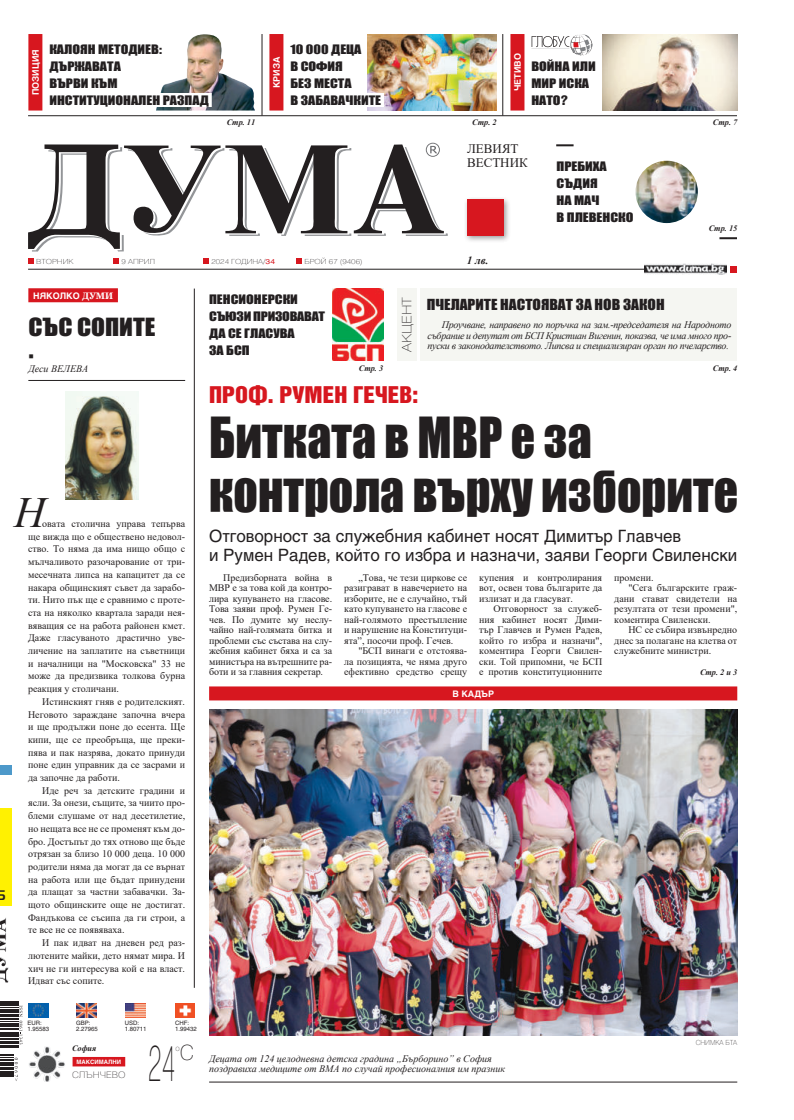
<style>
.page{position:relative;width:794px;height:1120px;background:#fff}
.page>*{position:absolute;margin:0;border:0;box-sizing:border-box;transform-origin:0 0}
.t1{font:52px/54px "Impact";color:#231f20;scale:.92 1}
.t2{font:italic 43px "Times New Roman";color:#231f20}
.t3{font:23px "Impact";color:#231f20;scale:1.11 1}
.t4{font:21px "SP Helicon Inserat";color:#d7171f;scale:1.11 1}
.t5{font:14px "Impact";color:#231f20;scale:1.11 1}
.t6{font:700 13.8px "Magistral C";color:#231f20}
.t7{font:13px/13.5px "Times New Roman";color:#231f20}
.t8{font:12px/17px "Impact";color:#231f20;scale:1.18 1}
.t9{font:italic 700 11px "Times New Roman";color:#231f20}
.t10{font:10px/12.7px "Times New Roman";color:#231f20;text-align:justify}
.t11{font:italic 10px/10.5px "Times New Roman";color:#231f20}
.t12{font:700 9.6px "Sentry";color:#fff}
.t13{font:italic 700 8.3px "Times New Roman";color:#231f20}
.s1{font-family:"Iskar";font-weight:700}
</style>
<div class="page">
<svg style="left:32px;top:147px;width:416px;height:104px"></svg>
<svg style="left:28px;top:144px;width:319px;height:105px"></svg>
<svg style="left:354px;top:143px;width:90px;height:90px"></svg>
<img style="left:29px;top:1046px;width:36px;height:36px">
<hr style="left:28px;top:115px;width:709px;height:1px;background:#231f20">
<hr style="left:262px;top:34px;width:1px;height:82px;background:#231f20">
<hr style="left:502px;top:34px;width:1px;height:82px;background:#231f20">
<hr style="left:28px;top:269px;width:697px;height:1px;background:#231f20">
<hr style="left:194px;top:288px;width:1px;height:700px;background:#231f20">
<img style="left:28px;top:1003px;width:20px;height:14px">
<img style="left:77px;top:1003px;width:19px;height:14px">
<img style="left:125px;top:1003px;width:20px;height:14px">
<img style="left:176px;top:1003px;width:19px;height:14px">
<img style="left:644px;top:264px;width:82px;height:11px">
<div style="left:730px;top:266px;width:7px;height:7px;background:#d7171f"></div>
<div style="left:421px;top:288px;width:316px;height:72px;background:#f5f6f2"></div>
<div style="left:397px;top:288px;width:19px;height:72px;background:#f5f6f2"></div>
<div style="left:0;top:765px;width:11px;height:10px;background:#4d99ca"></div>
<div style="left:0;top:808px;width:11px;height:98px;background:#fff101"></div>
<svg style="left:0;top:918px;width:8px;height:64px"></svg>
<svg style="left:0;top:1054px;width:18px;height:27px"></svg>
<svg style="left:0;top:1001px;width:22px;height:47px"></svg>
<div style="left:28px;top:288px;width:90px;height:14px;background:#d7171f"></div>
<div style="left:73px;top:1057px;width:52px;height:9px;background:#d7171f"></div>
<div style="left:464px;top:196px;width:51px;height:52px;background:#231f20;opacity:.45"></div>
<div style="left:467px;top:199px;width:37px;height:37px;background:#d7171f"></div>
<img style="left:368px;top:34px;width:128px;height:77px">
<img style="left:156px;top:34px;width:99px;height:77px">
<img style="left:209px;top:709px;width:528px;height:326px">
<div style="left:46px;top:42px;width:119px;height:14px;background:#fff"></div>
<div style="left:46px;top:93px;width:166px;height:14px;background:#fff"></div>
<div style="left:510px;top:34px;width:14px;height:77px;background:#d7171f"></div>
<div style="left:269px;top:34px;width:14px;height:77px;background:#d7171f"></div>
<div style="left:28px;top:34px;width:14px;height:77px;background:#d7171f"></div>
<hr style="left:209px;top:1081px;width:528px;height:1px;background:#231f20">
<div style="left:209px;top:686px;width:528px;height:14px;background:#d7171f"></div>
<svg style="left:719px;top:237px;width:18px;height:2px"></svg>
<svg style="left:556px;top:144px;width:17px;height:2px"></svg>
<img style="left:635px;top:161px;width:63px;height:62px;border-radius:31px">
<div style="left:287px;top:93px;width:97px;height:14px;background:#fff"></div>
<hr style="left:28px;top:380px;width:157px;height:1px;background:#231f20">
<img style="left:65px;top:391px;width:74px;height:109px">
<svg style="left:531px;top:34px;width:61px;height:21px"></svg>
<img style="left:602px;top:34px;width:135px;height:77px">
<img style="left:332px;top:288px;width:51px;height:73px">
<svg style="left:28px;top:258px;width:6px;height:6px"></svg>
<svg style="left:113px;top:258px;width:6px;height:6px"></svg>
<svg style="left:203px;top:258px;width:6px;height:6px"></svg>
<svg style="left:296px;top:258px;width:6px;height:6px"></svg>
<p class="t8" style="left:49px;top:40px;width:137px">калоян методиев: държавата<br>върви към институционален разПад</p>
<p class="t8" style="left:290px;top:40px;width:78px">10 000 деца<br>в софия<br>без места<br>в забавачките</p>
<p class="t8" style="left:531px;top:57px;width:56px">война или мир иска нато<span class="s1">?</span></p>
<p class="t13" style="left:227px;top:116px;width:30px">Стр. 11</p>
<p class="t13" style="left:472px;top:116px;width:26px">Стр. 2</p>
<p class="t13" style="left:713px;top:116px;width:26px">Стр. 7</p>
<h3 class="t7" style="left:467px;top:142px;width:62px">Левият вестник</h3>
<p class="t9" style="left:467px;top:253px;width:23px">1 лв.</p>
<p class="t8" style="left:556px;top:158px;width:67px">Пребиха съдия<br>на мач<br>в Плевенско</p>
<p class="t13" style="left:708px;top:223px;width:30px">Стр. 15</p>
<p class="t12" style="left:82px;top:290px;width:32px">ДУМИ</p>
<h3 class="t3" style="left:28px;top:309px;width:116px">със соПите</h3>
<p class="t11" style="left:28px;top:363px;width:62px">Деси ВЕЛЕВА</p>
<h2 class="t2" style="left:14px;top:483px;width:33px">Н</h2>
<p class="t10" style="left:28px;top:517px;width:159px;text-indent:14px">овата столична управа тепърва ще вижда що е обществено недовол&shy;ство. то няма да има нищо общо с мълчаливото разочарование от три&shy;месечната липса на капацитет да се накара общинският съвет да зарабо&shy;ти. нито пък ще е сравнимо с проте&shy;ста на няколко квартала заради нея&shy;вяващия се на работа районен кмет.<br>Даже гласуваното драстично уве&shy;личение на заплатите на съветници и началници на "Московска" 33 не може да предизвика толкова бурна реакция у столичани.</p>
<p class="t10" style="left:28px;top:695px;width:159px;text-indent:14px">истинският гняв е родителският. неговото зараждане започна вчера и ще продължи поне до есента. Ще кипи, ще се преобръща, ще преки&shy;пява и пак назрява, докато принуди поне един управник да се засрами и да започне да работи.</p>
<p class="t10" style="left:28px;top:784px;width:159px;text-indent:14px">иде реч за детските градини и ясли. За онези, същите, за чиито про&shy;блеми слушаме от над десетилетие, но нещата все не се променят към до&shy;бро. Достъпът до тях отново ще бъде отрязан за близо 10 000 деца. 10 000 родители няма да могат да се върнат на работа или ще бъдат принудени да плащат за частни забавачки. За&shy;щото общинските още не достигат.<br>Фандъкова се съсипа да ги строи, а те все не се появяваха.</p>
<p class="t10" style="left:28px;top:936px;width:159px;text-indent:14px">и пак идват на дневен ред раз&shy;лютените майки, дето нямат мира. и хич не ги интересува кой е на власт. идват със сопите.</p>
<h3 class="t6" style="left:-2px;top:887px;width:10px">5</h3>
<p class="t8" style="left:209px;top:290px;width:100px">Пенсионерски съюзи Призовават да се гласува<br>за бсП</p>
<h3 class="t5" style="left:427px;top:293px;width:216px">Пчеларите настояват за нов закон</h3>
<p class="t11" style="left:427px;top:320px;width:305px;text-align:justify;text-indent:14px">Проучване, направено по поръчка на зам.-председателя на Народното събрание и депутат от БСП Кристиан Вигенин, показва, че има много про&shy;пуски в законодателството. Липсва и специализиран орган по пчеларство.</p>
<p class="t13" style="left:359px;top:362px;width:26px">Стр. 3</p>
<p class="t13" style="left:713px;top:363px;width:26px">Стр. 4</p>
<h3 class="t4" style="left:209px;top:382px;width:190px">Проф. румен Гечев:</h3>
<h1 class="t1" style="left:209px;top:409px;width:576px">битката в мвр е за контрола върху изборите</h1>
<p class="t10" style="left:209px;top:572px;width:125px;line-height:10.5px;text-indent:14px">Предизборната война в МвР е за това кой да контро&shy;лира купуването на гласове. това заяви проф. Румен Ге&shy;чев. По думите му неслу&shy;чайно най-голямата битка и проблеми със състава на слу&shy;жебния кабинет бяха и са за министъра на вътрешните ра&shy;боти и за главния секретар.</p>
<p class="t10" style="left:344px;top:572px;width:124px;line-height:10.5px;text-indent:14px">„това, че тези циркове се разиграват в навечерието на изборите, не е случайно, тъй като купуването на гласове е най-голямото престъпление и нарушение на конституци&shy;ята”, посочи проф. Гечев.</p>
<p class="t10" style="left:344px;top:645px;width:124px;line-height:10.5px;text-indent:14px">"БсП винаги е отстоява&shy;ла позицията, че няма друго ефективно средство срещу</p>
<p class="t10" style="left:479px;top:572px;width:124px;line-height:10.5px">купения и контролирания вот, освен това българите да излизат и да гласуват.</p>
<p class="t10" style="left:479px;top:603px;width:125px;line-height:10.5px;text-indent:14px">Отговорност за служеб&shy;ния кабинет носят Дими&shy;тър Главчев и Румен Радев, който го избра и назначи", коментира Георги свилен&shy;ски. той припомни, че БсП е против конституционните</p>
<p class="t10" style="left:614px;top:571px;width:41px">промени.</p>
<p class="t10" style="left:628px;top:581px;width:110px">"сега българските граж-</p>
<p class="t10" style="left:614px;top:592px;width:124px">дани стават свидетели на</p>
<p class="t10" style="left:614px;top:602px;width:124px">резултата от тези промени",</p>
<p class="t10" style="left:614px;top:613px;width:98px">коментира свиленски.</p>
<p class="t10" style="left:628px;top:623px;width:110px">нс се събира извънредно</p>
<p class="t10" style="left:614px;top:634px;width:124px">днес за полагане на клетва от</p>
<p class="t10" style="left:614px;top:644px;width:98px">служебните министри.</p>
<p class="t13" style="left:700px;top:666px;width:39px">Стр. 2 и 3</p>
<p class="t13" style="left:72px;top:1042px;width:26px">София</p>
<p class="t11" style="left:209px;top:1053px;width:297px;line-height:10px">Децата от 124 целодневна детска градина „Бърборино” в София поздравиха медиците от ВМА по случай професионалния им празник</p>
</div>
